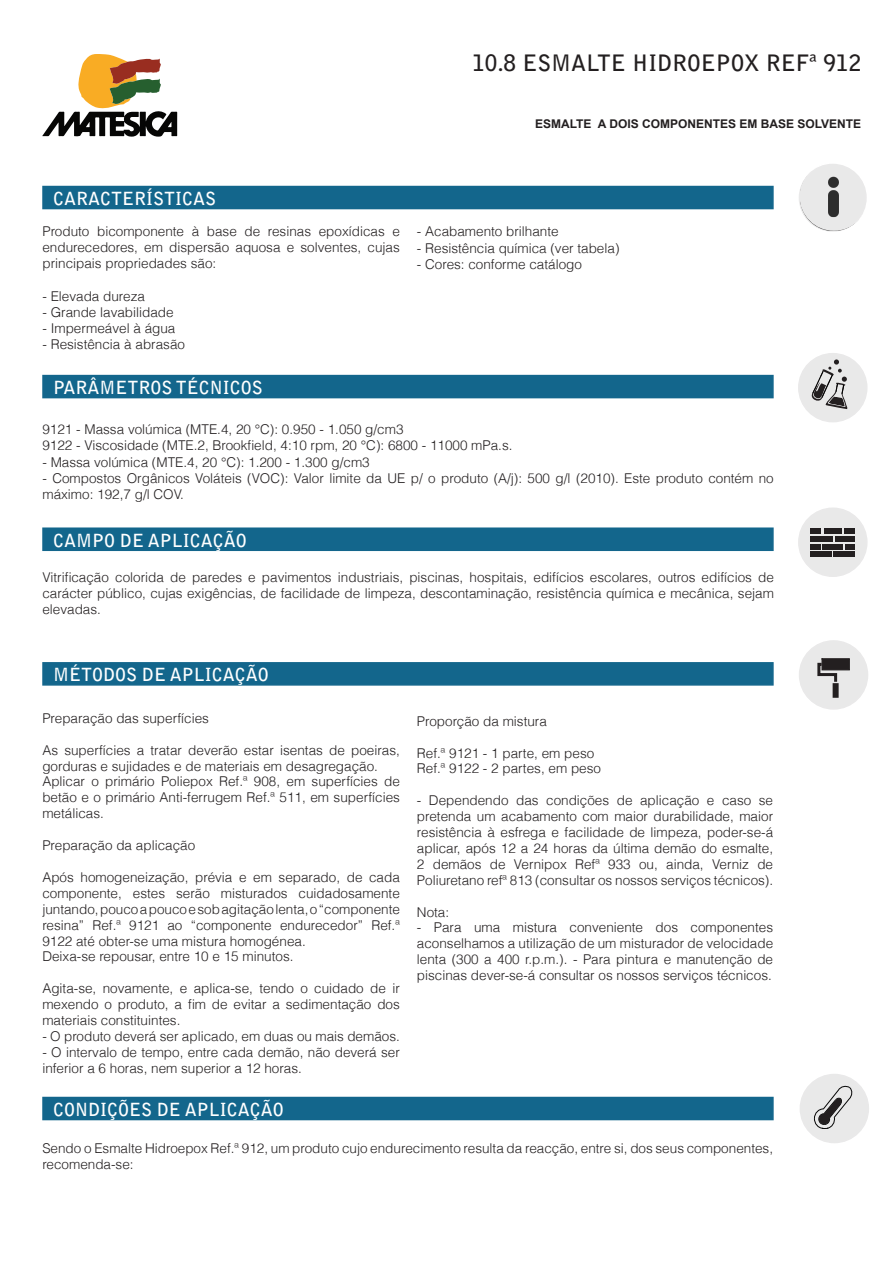
<style>
.page{position:relative;width:893px;height:1263px;background:#fff}
.page>*{position:absolute;margin:0;border:0;box-sizing:border-box;transform-origin:0 0}
.t1{font:700 22.5px "Bell Gothic Std";color:#231f20}
.t2{font:700 18px "Bell Gothic Std";color:#fff}
.t3{font:300 13.5px/15.9px "Helvetica";color:#231f20;text-align:justify}
.t4{font:700 12px "Arial";color:#231f20}
</style>
<div class="page">
<svg style="left:42px;top:54px;width:135px;height:83px"></svg>
<div style="left:42px;top:186px;width:732px;height:23px;background:#13668c"></div>
<div style="left:42px;top:527px;width:732px;height:24px;background:#13668c;border:2px solid #13668c"></div>
<div style="left:42px;top:662px;width:732px;height:24px;background:#13668c;border:2px solid #13668c"></div>
<div style="left:42px;top:1097px;width:732px;height:23px;background:#13668c"></div>
<div style="left:42px;top:375px;width:732px;height:23px;background:#13668c"></div>
<div style="left:799px;top:508px;width:68px;height:68px;background:#e9e9e9;border-radius:50%"></div>
<div style="left:798px;top:507px;width:70px;height:70px;border:2px solid #231f20;border-radius:50%"></div>
<div style="left:810px;top:536px;width:22px;height:6px;background:#231f20"></div>
<div style="left:845px;top:544px;width:10px;height:5px;background:#231f20"></div>
<div style="left:834px;top:551px;width:21px;height:6px;background:#231f20"></div>
<div style="left:845px;top:529px;width:10px;height:5px;background:#231f20"></div>
<div style="left:810px;top:529px;width:10px;height:5px;background:#231f20"></div>
<div style="left:835px;top:536px;width:20px;height:6px;background:#231f20"></div>
<div style="left:824px;top:529px;width:18px;height:5px;background:#231f20"></div>
<div style="left:823px;top:544px;width:20px;height:5px;background:#231f20"></div>
<div style="left:810px;top:551px;width:21px;height:6px;background:#231f20"></div>
<div style="left:810px;top:544px;width:11px;height:5px;background:#231f20"></div>
<img style="left:801px;top:177px;width:52px;height:52px">
<div style="left:800px;top:162px;width:68px;height:69px;border:14px solid #fff;border-radius:50%"></div>
<svg style="left:799px;top:164px;width:67px;height:67px;background:#d3d3d3"></svg>
<div style="left:799px;top:164px;width:68px;height:68px;border:2px solid #231f20;border-radius:50%"></div>
<div style="left:799px;top:641px;width:68px;height:68px;background:#e9e9e9;border-radius:50%"></div>
<div style="left:799px;top:640px;width:69px;height:70px;border:2px solid #231f20;border-radius:50%"></div>
<svg style="left:817px;top:658px;width:33px;height:27px"></svg>
<div style="left:833px;top:683px;width:6px;height:15px;background:#231f20"></div>
<div style="left:799px;top:354px;width:68px;height:68px;background:#e9e9e9;border-radius:50%"></div>
<div style="left:798px;top:353px;width:69px;height:69px;border:2px solid #231f20;border-radius:50%"></div>
<svg style="left:800px;top:359px;width:59px;height:59px"></svg>
<div style="left:800px;top:1074px;width:68px;height:68px;background:#e9e9e9;border-radius:50%"></div>
<div style="left:800px;top:1074px;width:69px;height:69px;border:2px solid #231f20;border-radius:50%"></div>
<svg style="left:814px;top:1085px;width:39px;height:44px"></svg>
<p class="t1" style="left:472px;top:49px;width:390px">10.8 ESMALTE HIDROEPOX REFª 912</p>
<p class="t4" style="left:535px;top:116px;width:328px">ESMALTE A DOIS COMPONENTES EM BASE SOLVENTE</p>
<p class="t2" style="left:53px;top:188px;width:165px">CARACTERÍSTICAS</p>
<p class="t3" style="left:42px;top:222px;width:359px">Produto bicomponente à base de resinas epoxídicas e endurecedores, em dispersão aquosa e solventes, cujas principais propriedades são:</p>
<p class="t3" style="left:42px;top:287px;width:104px">- Elevada dureza</p>
<p class="t3" style="left:42px;top:303px;width:133px">- Grande lavabilidade</p>
<p class="t3" style="left:42px;top:320px;width:135px">- Impermeável à água</p>
<p class="t3" style="left:42px;top:336px;width:144px">- Resistência à abrasão</p>
<p class="t2" style="left:53px;top:376px;width:211px">PARÂMETROS TÉCNICOS</p>
<p class="t3" style="left:417px;top:223px;width:143px">- Acabamento brilhante</p>
<p class="t3" style="left:417px;top:239px;width:204px">- Resistência química (ver tabela)</p>
<p class="t3" style="left:417px;top:255px;width:167px">- Cores: conforme catálogo</p>
<p class="t3" style="left:42px;top:421px;width:363px">9121 - Massa volúmica (MTE.4, 20 °C): 0.950 - 1.050 g/cm3</p>
<p class="t3" style="left:42px;top:437px;width:472px">9122 - Viscosidade (MTE.2, Brookfield, 4:10 rpm, 20 °C): 6800 - 11000 mPa.s.</p>
<p class="t3" style="left:42px;top:453px;width:329px">- Massa volúmica (MTE.4, 20 °C): 1.200 - 1.300 g/cm3</p>
<p class="t3" style="left:42px;top:469px;width:733px">- Compostos Orgânicos Voláteis (VOC): Valor limite da UE p/ o produto (A/j): 500 g/l (2010). Este produto contém no máximo: 192,7 g/l COV.</p>
<p class="t2" style="left:53px;top:529px;width:195px">CAMPO DE APLICAÇÃO</p>
<p class="t3" style="left:42px;top:568px;width:733px">Vitrificação colorida de paredes e pavimentos industriais, piscinas, hospitais, edifícios escolares, outros edifícios de carácter público, cujas exigências, de facilidade de limpeza, descontaminação, resistência química e mecânica, sejam elevadas.</p>
<p class="t2" style="left:53px;top:664px;width:217px">MÉTODOS DE APLICAÇÃO</p>
<p class="t3" style="left:42px;top:709px;width:168px">Preparação das superfícies</p>
<p class="t3" style="left:42px;top:741px;width:359px">As superfícies a tratar deverão estar isentas de poeiras, gorduras e sujidades e de materiais em desagregação.</p>
<p class="t3" style="left:42px;top:773px;width:359px">Aplicar o primário Poliepox Ref.ª 908, em superfícies de betão e o primário Anti-ferrugem Ref.ª 511, em superfícies metálicas.</p>
<p class="t3" style="left:42px;top:837px;width:154px">Preparação da aplicação</p>
<p class="t3" style="left:42px;top:868px;width:359px">Após homogeneização, prévia e em separado, de cada componente, estes serão misturados cuidadosamente juntando, pouco a pouco e sob agitação lenta, o “componente resina” Ref.ª 9121 ao “componente endurecedor” Ref.ª 9122 até obter-se uma mistura homogénea.</p>
<p class="t3" style="left:42px;top:948px;width:253px">Deixa-se repousar, entre 10 e 15 minutos.</p>
<p class="t3" style="left:42px;top:980px;width:359px">Agita-se, novamente, e aplica-se, tendo o cuidado de ir mexendo o produto, a fim de evitar a sedimentação dos materiais constituintes.</p>
<p class="t3" style="left:42px;top:1027px;width:359px">- O produto deverá ser aplicado, em duas ou mais demãos.</p>
<p class="t3" style="left:42px;top:1043px;width:359px">- O intervalo de tempo, entre cada demão, não deverá ser inferior a 6 horas, nem superior a 12 horas.</p>
<p class="t2" style="left:53px;top:1098px;width:232px">CONDIÇÕES DE APLICAÇÃO</p>
<p class="t3" style="left:417px;top:712px;width:132px">Proporção da mistura</p>
<p class="t3" style="left:417px;top:744px;width:179px">Ref.ª 9121 - 1 parte, em peso</p>
<p class="t3" style="left:417px;top:760px;width:186px">Ref.ª 9122 - 2 partes, em peso</p>
<p class="t3" style="left:417px;top:792px;width:358px">- Dependendo das condições de aplicação e caso se pretenda um acabamento com maior durabilidade, maior resistência à esfrega e facilidade de limpeza, poder-se-á aplicar, após 12 a 24 horas da última demão do esmalte, 2 demãos de Vernipox Refª 933 ou, ainda, Verniz de Poliuretano refª 813 (consultar os nossos serviços técnicos).</p>
<p class="t3" style="left:417px;top:903px;width:34px">Nota:</p>
<p class="t3" style="left:417px;top:919px;width:358px">- Para uma mistura conveniente dos componentes aconselhamos a utilização de um misturador de velocidade lenta (300 a 400 r.p.m.). - Para pintura e manutenção de piscinas dever-se-á consultar os nossos serviços técnicos.</p>
<p class="t3" style="left:42px;top:1139px;width:732px">Sendo o Esmalte Hidroepox Ref.ª 912, um produto cujo endurecimento resulta da reacção, entre si, dos seus componentes, recomenda-se:</p>
</div>
